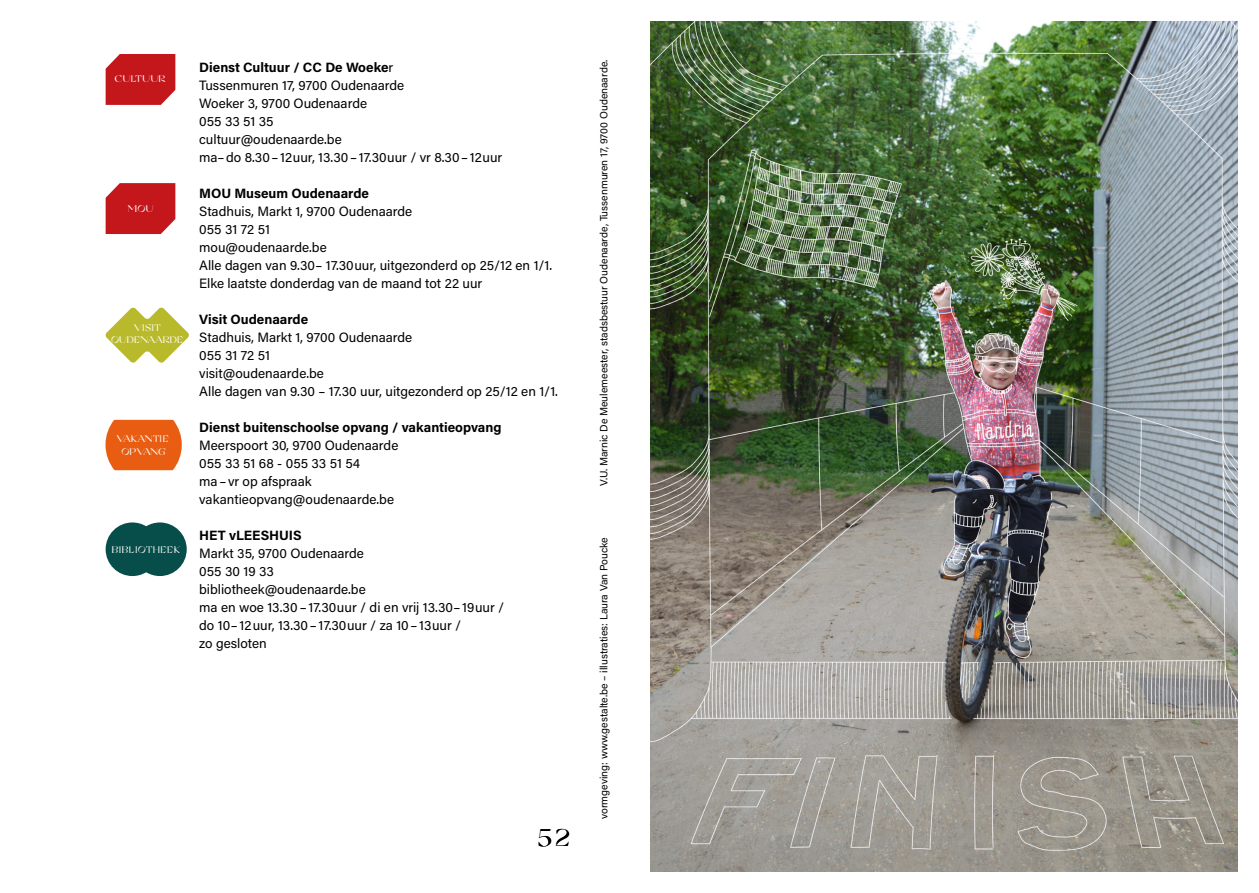
<style>
.page{position:relative;width:1259px;height:893px;background:#fff}
.page>*{position:absolute;margin:0;border:0;box-sizing:border-box;transform-origin:0 0}
.t1{font:24px "Grand Slang";color:#000}
.t2{font:13.5px/18px "Acumin Pro";color:#000}
.t3{font:700 13.5px "Acumin Pro";color:#000}
.t4{font:10.5px "Acumin Pro";color:#000}
.t5{font:9.75px "Grand Slang";letter-spacing:.05em;color:#fff}
.t6{font:9.75px/12.6px "Grand Slang";letter-spacing:.03em;color:#fff;text-align:center}
.t7{font:9.75px/12.6px "Grand Slang";letter-spacing:.025em;color:#fff;text-align:center}
.s1{font-weight:700}
</style>
<div class="page">
<svg style="left:106px;top:522px;width:81px;height:54px;background:#2f6b67"></svg>
<svg style="left:106px;top:54px;width:69px;height:51px;background:#c72429"></svg>
<svg style="left:106px;top:183px;width:69px;height:51px;background:#c72429"></svg>
<svg style="left:105px;top:420px;width:77px;height:50px;background:#e96a24"></svg>
<svg style="left:105px;top:307px;width:84px;height:56px"></svg>
<img style="left:651px;top:21px;width:586px;height:851px">
<p class="t4" style="left:596px;top:486px;width:428px;rotate:-90deg">V.U. Marnic De Meulemeester, stadsbestuur Oudenaarde, Tussenmuren 17, 9700 Oudenaarde.</p>
<p class="t2" style="left:199px;top:58px;width:305px"><span class="s1">Dienst Cultuur / CC De Woeke</span>r<br>Tussenmuren 17, 9700 Oudenaarde<br>Woeker 3, 9700 Oudenaarde<br>055 33 51 35<br>cultuur@oudenaarde.be<br>ma–do 8.30–12uur, 13.30–17.30uur / vr 8.30–12uur</p>
<p class="t3" style="left:199px;top:184px;width:171px">MOU Museum Oudenaarde</p>
<p class="t2" style="left:199px;top:202px;width:354px">Stadhuis, Markt 1, 9700 Oudenaarde<br>055 31 72 51<br>mou@oudenaarde.be<br>Alle dagen van 9.30– 17.30uur, uitgezonderd op 25/12 en 1/1.<br>Elke laatste donderdag van de maand tot 22 uur</p>
<p class="t3" style="left:199px;top:310px;width:110px">Visit Oudenaarde</p>
<p class="t2" style="left:199px;top:328px;width:360px">Stadhuis, Markt 1, 9700 Oudenaarde<br>055 31 72 51<br>visit@oudenaarde.be<br>Alle dagen van 9.30 – 17.30 uur, uitgezonderd op 25/12 en 1/1.</p>
<p class="t3" style="left:199px;top:418px;width:304px">Dienst buitenschoolse opvang / vakantieopvang</p>
<p class="t2" style="left:199px;top:436px;width:201px">Meerspoort 30, 9700 Oudenaarde<br>055 33 51 68 - 055 33 51 54 ma–vr op afspraak vakantieopvang@oudenaarde.be</p>
<p class="t3" style="left:199px;top:526px;width:104px">HET vLEESHUIS</p>
<p class="t2" style="left:199px;top:544px;width:307px">Markt 35, 9700 Oudenaarde<br>055 30 19 33<br>bibliotheek@oudenaarde.be<br>ma en woe 13.30 –17.30uur / di en vrij 13.30–19uur / do 10–12 uur, 13.30–17.30uur / za 10–13uur /<br>zo gesloten</p>
<p class="t5" style="left:115px;top:74px;width:53px">CULTUUR</p>
<p class="t5" style="left:128px;top:203px;width:27px">MOU</p>
<p class="t6" style="left:111px;top:321px;width:74px">VISIT<br>OUDENAARDE</p>
<p class="t7" style="left:117px;top:433px;width:54px">VAKANTIE<br>OPVANG</p>
<p class="t5" style="left:112px;top:544px;width:71px">BIBLIOTHEEK</p>
<p class="t4" style="left:596px;top:819px;width:283px;rotate:-90deg">vormgeving: www.gestalte.be – illustraties: Laura Van Poucke</p>
<h1 class="t1" style="left:537px;top:824px;width:34px">52</h1>
</div>
